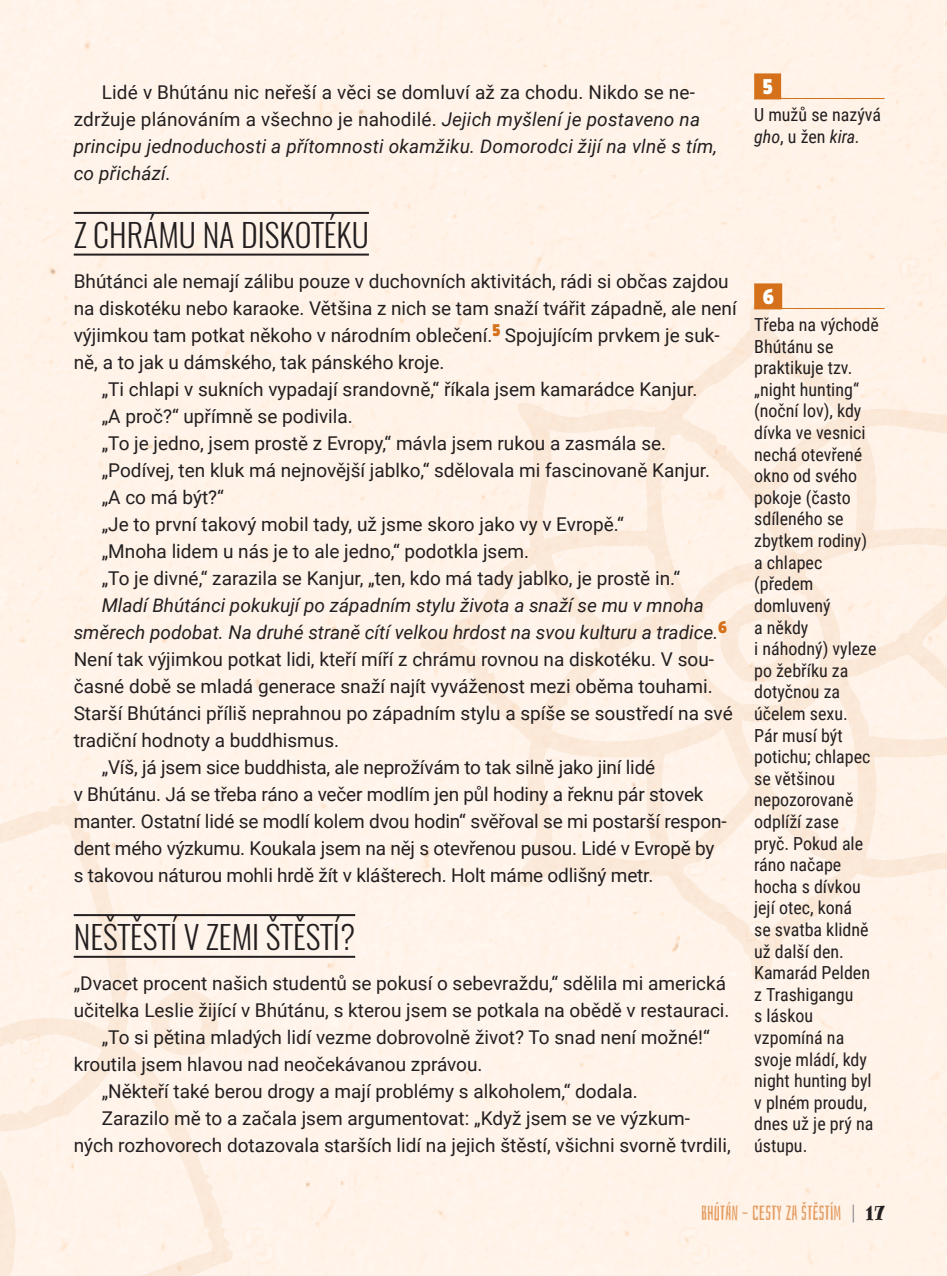
<style>
.page{position:relative;width:947px;height:1276px;background:#fff}
.page>*{position:absolute;margin:0;border:0;box-sizing:border-box;transform-origin:0 0}
.t1{font:300 32px "Oswald";color:#231f20}
.t2{font:24px "Passion One";color:#fff}
.t3{font:20px "Bahiana";color:#e39b5f}
.t4{font:19px "Roboto";color:#231f20}
.t5{font:italic 19px/27px "Roboto";color:#231f20}
.t6{font:18px/21.6px "Roboto Condensed";color:#231f20}
.s1{font-style:normal}
.s2{font-style:italic}
.s3{color:#77787b}
.s4{font-family:"Ribeye";color:#231f20}
</style>
<div class="page">
<img style="left:420px;top:303px;width:527px;height:678px">
<img style="left:712px;top:601px;width:90px;height:81px">
<img style="left:0;top:801px;width:215px;height:475px">
<img style="left:150px;top:989px;width:73px;height:66px">
<hr style="left:74px;top:212px;width:295px;height:2px;background:#231f20">
<hr style="left:74px;top:254px;width:295px;height:2px;background:#231f20">
<hr style="left:74px;top:914px;width:281px;height:2px;background:#231f20">
<hr style="left:74px;top:956px;width:281px;height:2px;background:#231f20">
<div style="left:754px;top:73px;width:27px;height:26px;background:#d4711a"></div>
<hr style="left:754px;top:98px;width:130px;height:1px;background:#d4711a">
<div style="left:754px;top:283px;width:28px;height:26px;background:#d4711a"></div>
<hr style="left:754px;top:308px;width:130px;height:1px;background:#d4711a">
<p class="t5" style="left:74px;top:79px;width:645px;text-indent:28px"><span class="s1">Lidé v Bhútánu nic neřeší a věci se domluví až za chodu. Nikdo se ne&shy;zdržuje plánováním a všechno je nahodilé.</span> Jejich myšlení je postaveno na principu jednoduchosti a přítomnosti okamžiku. Domorodci žijí na vlně s tím, co přichází.</p>
<h1 class="t1" style="left:74px;top:210px;width:297px">Z CHRÁMU NA DISKOTÉKU</h1>
<p class="t4" style="left:74px;top:270px;width:656px">Bhútánci ale nemají zálibu pouze v duchovních aktivitách, rádi si občas zajdou</p>
<p class="t4" style="left:74px;top:297px;width:664px">na diskotéku nebo karaoke. Většina z nich se tam snaží tvářit západně, ale není</p>
<p class="t4" style="left:74px;top:324px;width:647px">výjimkou tam potkat někoho v národním oblečení.<sup>5</sup> Spojujícím prvkem je suk-</p>
<p class="t4" style="left:74px;top:351px;width:372px">ně, a to jak u dámského, tak pánského kroje.</p>
<p class="t4" style="left:102px;top:378px;width:597px">„Ti chlapi v sukních vypadají srandovně,“ říkala jsem kamarádce Kanjur.</p>
<p class="t4" style="left:102px;top:405px;width:253px">„A proč?“ upřímně se podivila.</p>
<p class="t4" style="left:102px;top:432px;width:566px">„To je jedno, jsem prostě z Evropy,“ mávla jsem rukou a zasmála se.</p>
<p class="t4" style="left:102px;top:459px;width:610px">„Podívej, ten kluk má nejnovější jablko,“ sdělovala mi fascinovaně Kanjur.</p>
<p class="t4" style="left:102px;top:486px;width:124px">„A co má být?“</p>
<p class="t4" style="left:102px;top:513px;width:524px">„Je to první takový mobil tady, už jsme skoro jako vy v Evropě.“</p>
<p class="t4" style="left:102px;top:540px;width:429px">„Mnoha lidem u nás je to ale jedno,“ podotkla jsem.</p>
<p class="t4" style="left:102px;top:567px;width:580px">„To je divné,“ zarazila se Kanjur, „ten, kdo má tady jablko, je prostě in.“</p>
<p class="t5" style="left:102px;top:592px;width:604px">Mladí Bhútánci pokukují po západním stylu života a snaží se mu v mnoha</p>
<p class="t5" style="left:74px;top:619px;width:655px">směrech podobat. Na druhé straně cítí velkou hrdost na svou kulturu a tradice.<sup>6</sup></p>
<p class="t4" style="left:74px;top:648px;width:642px">Není tak výjimkou potkat lidi, kteří míří z chrámu rovnou na diskotéku. V sou-</p>
<p class="t4" style="left:74px;top:675px;width:641px">časné době se mladá generace snaží najít vyváženost mezi oběma touhami.</p>
<p class="t4" style="left:74px;top:702px;width:660px">Starší Bhútánci příliš neprahnou po západním stylu a spíše se soustředí na své</p>
<p class="t4" style="left:74px;top:729px;width:267px">tradiční hodnoty a buddhismus.</p>
<p class="t4" style="left:102px;top:756px;width:555px">„Víš, já jsem sice buddhista, ale neprožívám to tak silně jako jiní lidé</p>
<p class="t4" style="left:74px;top:783px;width:631px">v Bhútánu. Já se třeba ráno a večer modlím jen půl hodiny a řeknu pár stovek</p>
<p class="t4" style="left:74px;top:810px;width:654px">manter. Ostatní lidé se modlí kolem dvou hodin“ svěřoval se mi postarší respon-</p>
<p class="t4" style="left:74px;top:837px;width:642px">dent mého výzkumu. Koukala jsem na něj s otevřenou pusou. Lidé v Evropě by</p>
<p class="t4" style="left:74px;top:864px;width:581px">s takovou náturou mohli hrdě žít v klášterech. Holt máme odlišný metr.</p>
<h1 class="t1" style="left:74px;top:912px;width:283px">NEŠTĚSTÍ V ZEMI ŠTĚSTÍ?</h1>
<p class="t4" style="left:74px;top:972px;width:654px">„Dvacet procent našich studentů se pokusí o sebevraždu,“ sdělila mi americká</p>
<p class="t4" style="left:74px;top:999px;width:657px">učitelka Leslie žijící v Bhútánu, s kterou jsem se potkala na obědě v restauraci.</p>
<p class="t4" style="left:102px;top:1026px;width:610px">„To si pětina mladých lidí vezme dobrovolně život? To snad není možné!“</p>
<p class="t4" style="left:74px;top:1053px;width:410px">kroutila jsem hlavou nad neočekávanou zprávou.</p>
<p class="t4" style="left:102px;top:1080px;width:537px">„Někteří také berou drogy a mají problémy s alkoholem,“ dodala.</p>
<p class="t4" style="left:102px;top:1107px;width:590px">Zarazilo mě to a začala jsem argumentovat: „Když jsem se ve výzkum-</p>
<p class="t4" style="left:74px;top:1134px;width:658px">ných rozhovorech dotazovala starších lidí na jejich štěstí, všichni svorně tvrdili,</p>
<p class="t2" style="left:763px;top:74px;width:11px">5</p>
<p class="t6" style="left:754px;top:104px;width:128px">U mužů se nazývá <span class="s2">gho</span>, u žen <span class="s2">kira.</span></p>
<p class="t2" style="left:763px;top:284px;width:13px">6</p>
<p class="t6" style="left:754px;top:314px;width:126px">Třeba na východě<br>Bhútánu se praktikuje tzv. „night hunting“ (noční lov), kdy dívka ve vesnici nechá otevřené okno od svého pokoje (často sdíleného se zbytkem rodiny) a chlapec (předem domluvený<br>a někdy<br>i náhodný) vyleze po žebříku za dotyčnou za účelem sexu.<br>Pár musí být potichu; chlapec se většinou nepozorovaně odplíží zase<br>pryč. Pokud ale ráno načape hocha s dívkou její otec, koná<br>se svatba klidně už další den.<br>Kamarád Pelden z Trashigangu<br>s láskou vzpomíná na svoje mládí, kdy night hunting byl v plném proudu, dnes už je prý na ústupu.</p>
<p class="t3" style="left:701px;top:1202px;width:185px">BHÚTÁN – CESTY ZA ŠTĚSTÍM <span class="s3">|</span> <span class="s4">17</span></p>
</div>
